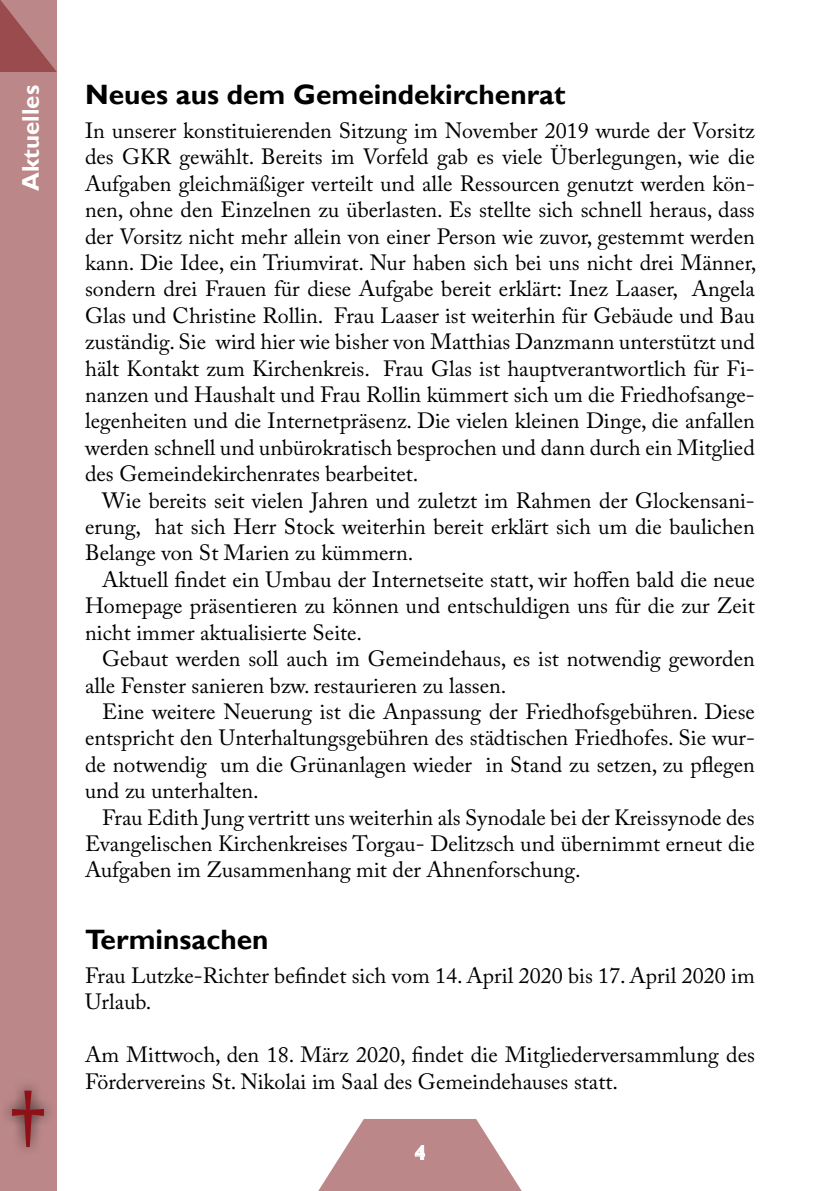
<style>
.page{position:relative;width:840px;height:1191px;background:#fff}
.page>*{position:absolute;margin:0;border:0;box-sizing:border-box;transform-origin:0 0}
.t1{font:96px "Nirmala UI";color:#8f1117}
.t2{font:700 28px "Gill Sans";color:#000}
.t3{font:700 24px "Gill Sans";color:#fff}
.t4{font:22px/26.4px "Adobe Caslon Pro";color:#000;text-align:justify}
.t5{font:700 20px "Gill Sans";color:#fff}
</style>
<div class="page">
<div style="left:0;top:0;width:57px;height:1191px;background:#bc8789"></div>
<svg style="left:318px;top:1119px;width:204px;height:72px"></svg>
<div style="left:0;top:1078px;width:56px;height:80px;background:#000;opacity:.75"></div>
<p class="t3" style="left:16px;top:190px;width:107px;rotate:-90deg">Aktuelles</p>
<h1 class="t1" style="left:10px;top:1045px;width:37px">†</h1>
<p class="t2" style="left:85px;top:78px;width:481px">Neues aus dem Gemeindekirchenrat</p>
<p class="t4" style="left:85px;top:117px;width:672px">In unserer konstituierenden Sitzung im November 2019 wurde der Vorsitz des GKR gewählt. Bereits im Vorfeld gab es viele Überlegungen, wie die Aufgaben gleichmäßiger verteilt und alle Ressourcen genutzt werden kön&shy;nen, ohne den Einzelnen zu überlasten. Es stellte sich schnell heraus, dass der Vorsitz nicht mehr allein von einer Person wie zuvor, gestemmt werden kann. Die Idee, ein Triumvirat. Nur haben sich bei uns nicht drei Männer, sondern drei Frauen für diese Aufgabe bereit erklärt: Inez Laaser, Angela Glas und Christine Rollin. Frau Laaser ist weiterhin für Gebäude und Bau zuständig. Sie wird hier wie bisher von Matthias Danzmann unterstützt und hält Kontakt zum Kirchenkreis. Frau Glas ist hauptverantwortlich für Fi&shy;nanzen und Haushalt und Frau Rollin kümmert sich um die Friedhofsange&shy;legenheiten und die Internetpräsenz. Die vielen kleinen Dinge, die anfallen werden schnell und unbürokratisch besprochen und dann durch ein Mitglied des Gemeindekirchenrates bearbeitet.</p>
<p class="t4" style="left:85px;top:487px;width:670px;text-indent:17px">Wie bereits seit vielen Jahren und zuletzt im Rahmen der Glockensani&shy;erung, hat sich Herr Stock weiterhin bereit erklärt sich um die baulichen Belange von St Marien zu kümmern.</p>
<p class="t4" style="left:85px;top:566px;width:671px;text-indent:17px">Aktuell findet ein Umbau der Internetseite statt, wir hoffen bald die neue Homepage präsentieren zu können und entschuldigen uns für die zur Zeit nicht immer aktualisierte Seite.</p>
<p class="t4" style="left:85px;top:645px;width:670px;text-indent:17px">Gebaut werden soll auch im Gemeindehaus, es ist notwendig geworden alle Fenster sanieren bzw. restaurieren zu lassen.</p>
<p class="t4" style="left:85px;top:698px;width:671px;text-indent:17px">Eine weitere Neuerung ist die Anpassung der Friedhofsgebühren. Diese entspricht den Unterhaltungsgebühren des städtischen Friedhofes. Sie wur&shy;de notwendig um die Grünanlagen wieder in Stand zu setzen, zu pflegen und zu unterhalten.</p>
<p class="t4" style="left:85px;top:803px;width:670px;text-indent:17px">Frau Edith Jung vertritt uns weiterhin als Synodale bei der Kreissynode des Evangelischen Kirchenkreises Torgau- Delitzsch und übernimmt erneut die Aufgaben im Zusammenhang mit der Ahnenforschung.</p>
<p class="t2" style="left:85px;top:922px;width:185px">Terminsachen</p>
<p class="t4" style="left:85px;top:962px;width:670px">Frau Lutzke-Richter befindet sich vom 14. April 2020 bis 17. April 2020 im<br>Urlaub.</p>
<p class="t4" style="left:85px;top:1041px;width:671px">Am Mittwoch, den 18. März 2020, findet die Mitgliederversammlung des<br>Fördervereins St. Nikolai im Saal des Gemeindehauses statt.</p>
<p class="t5" style="left:414px;top:1140px;width:13px">4</p>
</div>
